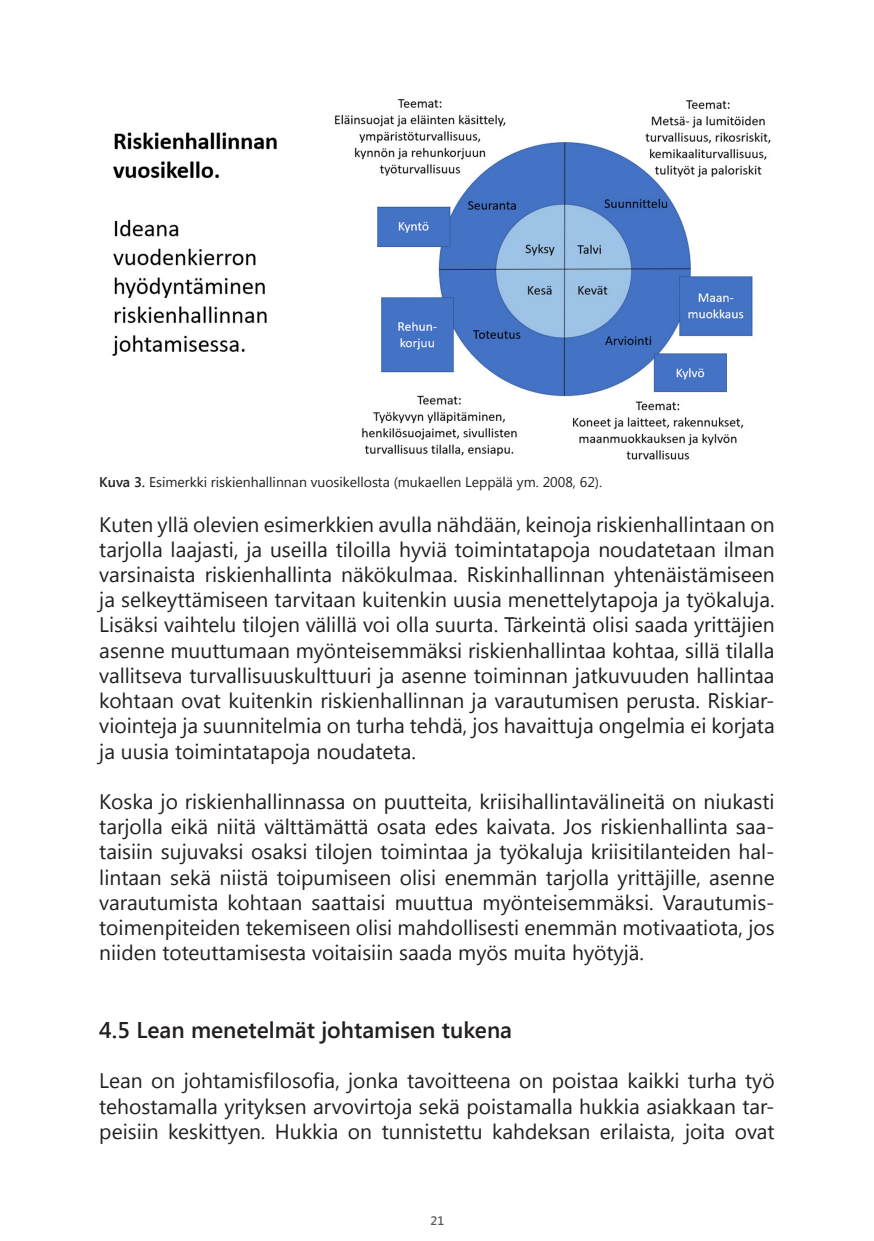
<style>
.page{position:relative;width:874px;height:1241px;background:#fff}
.page>*{position:absolute;margin:0;border:0;box-sizing:border-box;transform-origin:0 0}
.Leipä{font:600 22.75px "Segoe UI";color:#231f20}
.Leipä-2{font:21px/25.2px "Segoe UI";color:#231f20;text-align:justify}
.kuvat{font:14px "Segoe UI";color:#231f20}
.t1{font:600 12.25px "Segoe UI";color:#57585a}
.s1{font-weight:600}
</style>
<div class="page">
<img style="left:112px;top:99px;width:659px;height:361px">
<p class="kuvat" style="left:99px;top:472px;width:504px"><span class="s1">Kuva 3.</span> Esimerkki riskienhallinnan vuosikellosta (mukaellen Leppälä ym. 2008, 62).</p>
<p class="Leipä-2" style="left:99px;top:510px;width:676px">Kuten yllä olevien esimerkkien avulla nähdään, keinoja riskienhallintaan on tarjolla laajasti, ja useilla tiloilla hyviä toimintatapoja noudatetaan ilman varsinaista riskienhallinta näkökulmaa. Riskinhallinnan yhtenäistämiseen ja selkeyttämiseen tarvitaan kuitenkin uusia menettelytapoja ja työkaluja.<br>Lisäksi vaihtelu tilojen välillä voi olla suurta. Tärkeintä olisi saada yrittäjien asenne muuttumaan myönteisemmäksi riskienhallintaa kohtaa, sillä tilalla vallitseva turvallisuuskulttuuri ja asenne toiminnan jatkuvuuden hallintaa kohtaan ovat kuitenkin riskienhallinnan ja varautumisen perusta. Riskiar&shy;viointeja ja suunnitelmia on turha tehdä, jos havaittuja ongelmia ei korjata ja uusia toimintatapoja noudateta.</p>
<p class="Leipä-2" style="left:99px;top:787px;width:676px">Koska jo riskienhallinnassa on puutteita, kriisihallintavälineitä on niukasti tarjolla eikä niitä välttämättä osata edes kaivata. Jos riskienhallinta saa&shy;taisiin sujuvaksi osaksi tilojen toimintaa ja työkaluja kriisitilanteiden hal&shy;lintaan sekä niistä toipumiseen olisi enemmän tarjolla yrittäjille, asenne varautumista kohtaan saattaisi muuttua myönteisemmäksi. Varautumis&shy;toimenpiteiden tekemiseen olisi mahdollisesti enemmän motivaatiota, jos niiden toteuttamisesta voitaisiin saada myös muita hyötyjä.</p>
<p class="Leipä" style="left:99px;top:1013px;width:414px">4.5 Lean menetelmät johtamisen tukena</p>
<p class="Leipä-2" style="left:99px;top:1067px;width:676px">Lean on johtamisfilosofia, jonka tavoitteena on poistaa kaikki turha työ tehostamalla yrityksen arvovirtoja sekä poistamalla hukkia asiakkaan tar&shy;peisiin keskittyen. Hukkia on tunnistettu kahdeksan erilaista, joita ovat</p>
<p class="t1" style="left:430px;top:1211px;width:15px">21</p>
</div>
